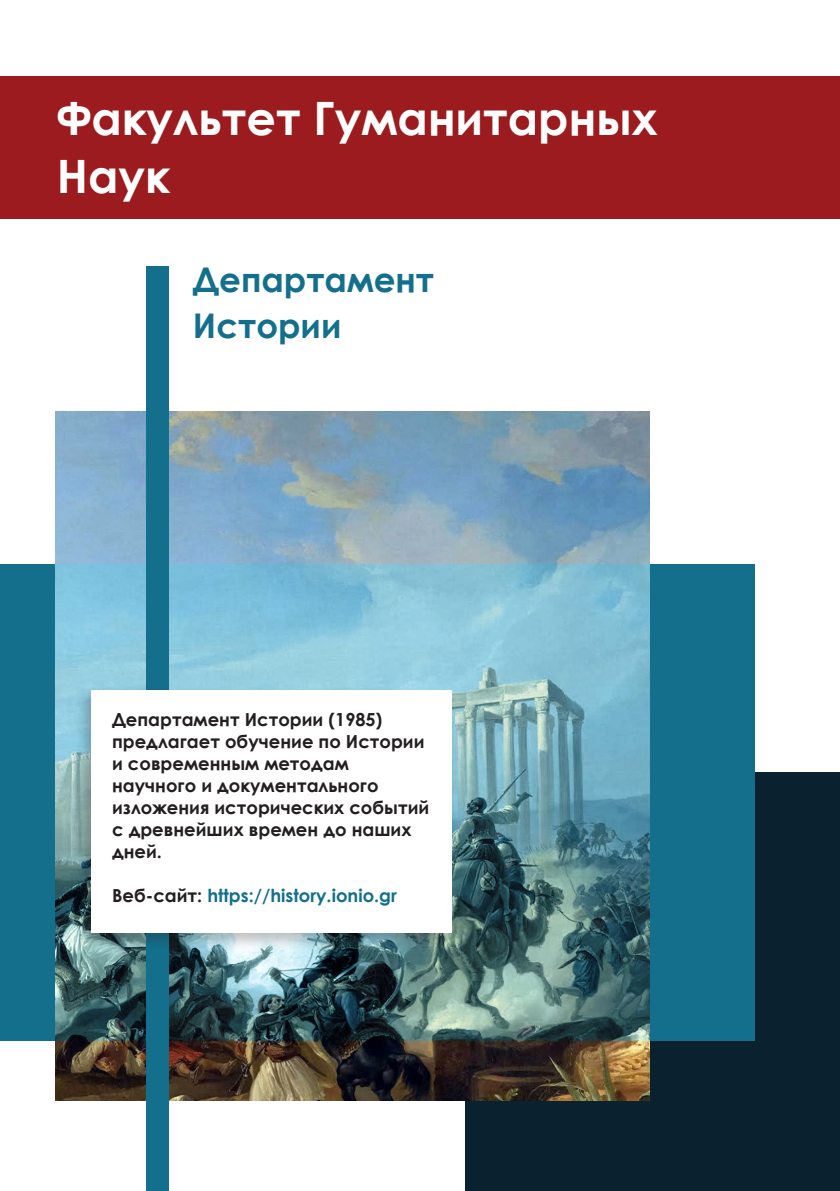
<style>
.page{position:relative;width:840px;height:1191px;background:#fff}
.page>*{position:absolute;margin:0;border:0;box-sizing:border-box;transform-origin:0 0}
.dpt_title{font:700 46px/58px "Century Gothic";color:#fff}
.dpt_title-2{font:700 34px/46px "Century Gothic";color:#136f8c}
.t1{font:700 18px/22px "Century Gothic";color:#231f20}
.t2{font:700 18px "Century Gothic";color:#136f8c}
.s1{color:#231f20}
</style>
<div class="page">
<div style="left:465px;top:772px;width:374px;height:419px;background:#0a2130"></div>
<div style="left:0;top:564px;width:754px;height:477px;background:#136f8c"></div>
<img style="left:56px;top:411px;width:593px;height:689px">
<svg style="left:56px;top:564px;width:593px;height:477px;background:#6898a4"></svg>
<div style="left:146px;top:266px;width:23px;height:925px;background:#136f8c"></div>
<div style="left:0;top:76px;width:839px;height:143px;background:#9b1b1e"></div>
<div style="left:75px;top:686px;width:383px;height:265px;background:#231f20;opacity:.26"></div>
<div style="left:91px;top:690px;width:360px;height:243px;background:#fff"></div>
<p class="dpt_title" style="left:57px;top:87px;width:602px">Факультет Гуманитарных<br>Наук</p>
<p class="dpt_title-2" style="left:193px;top:255px;width:242px">Департамент<br>Истории</p>
<p class="t1" style="left:112px;top:708px;width:318px">Департамент Истории (1985) предлагает обучение по Истории и современным методам научного и документального изложения исторических событий с древнейших времен до наших дней.</p>
<p class="t2" style="left:112px;top:882px;width:286px"><span class="s1">Веб-сайт:</span> https://history.ionio.gr</p>
</div>
